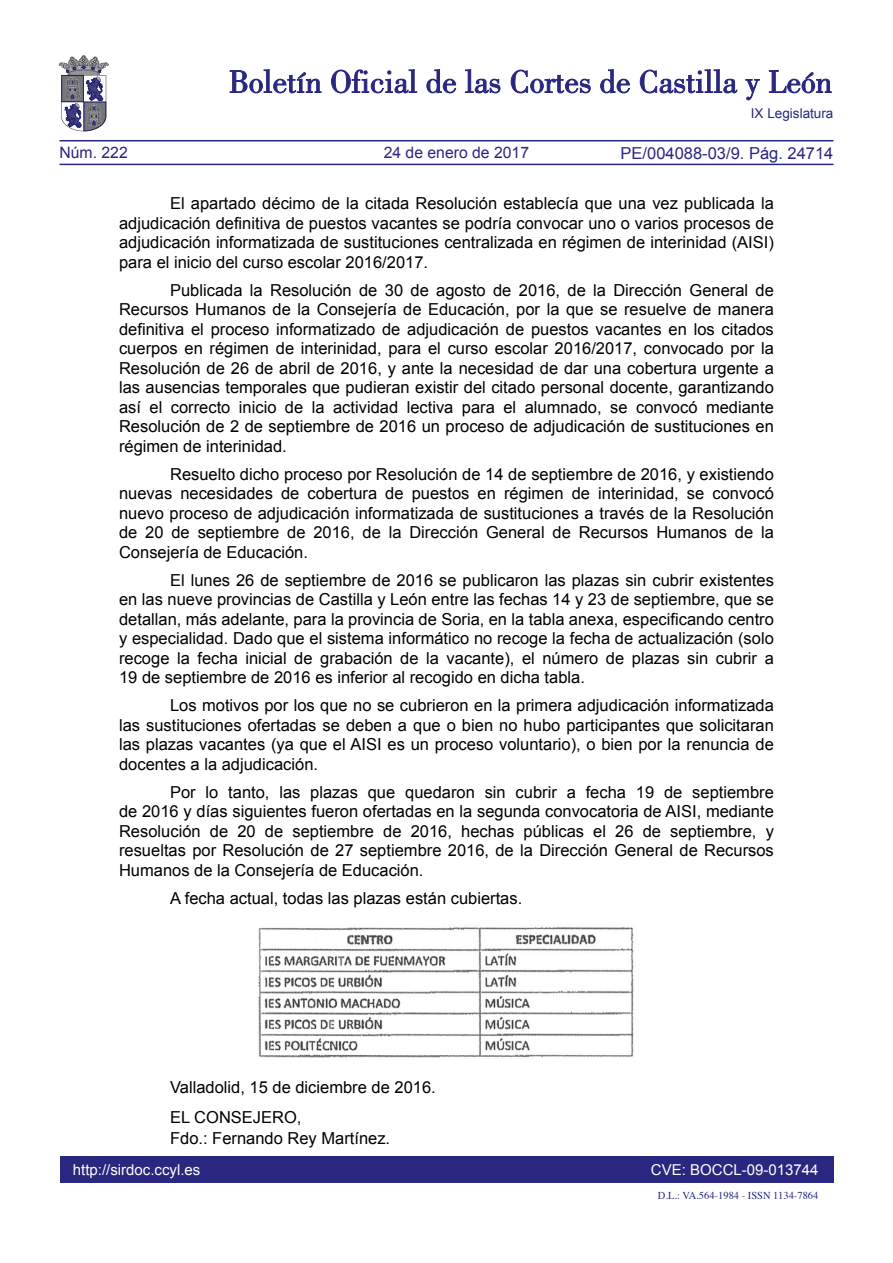
<style>
.page{position:relative;width:893px;height:1263px;background:#fff}
.page>*{position:absolute;margin:0;border:0;box-sizing:border-box;transform-origin:0 0}
.t1{font:16.5px/19.5px "Arial";color:#000;text-align:justify}
.t2{font:16.5px "Arial";color:#292780}
.t3{font:15.75px "Arial";color:#292780}
.t4{font:15px "Arial";color:#fff}
.t5{font:13.5px "Arial";color:#292780}
.t6{font:10.5px "Times";color:#292780}
</style>
<div class="page">
<div style="left:60px;top:1157px;width:773px;height:26px;background:#292780"></div>
<hr style="left:60px;top:164px;width:773px;height:1px;background:#292780">
<hr style="left:60px;top:140px;width:773px;height:1px;background:#292780">
<svg style="left:230px;top:69px;width:91px;height:24px"></svg>
<svg style="left:331px;top:69px;width:86px;height:24px"></svg>
<svg style="left:426px;top:69px;width:30px;height:24px"></svg>
<svg style="left:465px;top:69px;width:35px;height:24px"></svg>
<svg style="left:511px;top:70px;width:80px;height:23px"></svg>
<svg style="left:600px;top:69px;width:30px;height:24px"></svg>
<svg style="left:640px;top:69px;width:97px;height:24px"></svg>
<svg style="left:745px;top:79px;width:15px;height:21px"></svg>
<svg style="left:769px;top:70px;width:62px;height:23px"></svg>
<svg style="left:59px;top:55px;width:49px;height:76px"></svg>
<img style="left:258px;top:927px;width:376px;height:131px">
<p class="t5" style="left:751px;top:105px;width:84px">IX Legislatura</p>
<p class="t2" style="left:621px;top:142px;width:214px">PE/004088-03/9. Pág. 24714</p>
<p class="t1" style="left:119px;top:194px;width:656px;text-indent:51px">El apartado décimo de la citada Resolución establecía que una vez publicada la adjudicación definitiva de puestos vacantes se podría convocar uno o varios procesos de adjudicación informatizada de sustituciones centralizada en régimen de interinidad (AISI) para el inicio del curso escolar 2016/2017.</p>
<p class="t1" style="left:119px;top:280px;width:656px;text-indent:51px">Publicada la Resolución de 30 de agosto de 2016, de la Dirección General de Recursos Humanos de la Consejería de Educación, por la que se resuelve de manera definitiva el proceso informatizado de adjudicación de puestos vacantes en los citados cuerpos en régimen de interinidad, para el curso escolar 2016/2017, convocado por la Resolución de 26 de abril de 2016, y ante la necesidad de dar una cobertura urgente a las ausencias temporales que pudieran existir del citado personal docente, garantizando así el correcto inicio de la actividad lectiva para el alumnado, se convocó mediante Resolución de 2 de septiembre de 2016 un proceso de adjudicación de sustituciones en régimen de interinidad.</p>
<p class="t1" style="left:119px;top:464px;width:656px;text-indent:51px">Resuelto dicho proceso por Resolución de 14 de septiembre de 2016, y existiendo nuevas necesidades de cobertura de puestos en régimen de interinidad, se convocó nuevo proceso de adjudicación informatizada de sustituciones a través de la Resolución de 20 de septiembre de 2016, de la Dirección General de Recursos Humanos de la Consejería de Educación.</p>
<p class="t1" style="left:119px;top:570px;width:656px;text-indent:51px">El lunes 26 de septiembre de 2016 se publicaron las plazas sin cubrir existentes en las nueve provincias de Castilla y León entre las fechas 14 y 23 de septiembre, que se detallan, más adelante, para la provincia de Soria, en la tabla anexa, especificando centro y especialidad. Dado que el sistema informático no recoge la fecha de actualización (solo recoge la fecha inicial de grabación de la vacante), el número de plazas sin cubrir a 19 de septiembre de 2016 es inferior al recogido en dicha tabla.</p>
<p class="t1" style="left:119px;top:696px;width:656px;text-indent:51px">Los motivos por los que no se cubrieron en la primera adjudicación informatizada las sustituciones ofertadas se deben a que o bien no hubo participantes que solicitaran las plazas vacantes (ya que el AISI es un proceso voluntario), o bien por la renuncia de docentes a la adjudicación.</p>
<p class="t1" style="left:119px;top:782px;width:656px;text-indent:51px">Por lo tanto, las plazas que quedaron sin cubrir a fecha 19 de septiembre de 2016 y días siguientes fueron ofertadas en la segunda convocatoria de AISI, mediante Resolución de 20 de septiembre de 2016, hechas públicas el 26 de septiembre, y resueltas por Resolución de 27 septiembre 2016, de la Dirección General de Recursos Humanos de la Consejería de Educación.</p>
<p class="t1" style="left:170px;top:888px;width:354px">A fecha actual, todas las plazas están cubiertas.</p>
<p class="t3" style="left:60px;top:142px;width:70px">Núm. 222</p>
<p class="t3" style="left:384px;top:142px;width:147px">24 de enero de 2017</p>
<p class="t1" style="left:170px;top:1073px;width:267px;line-height:29.5px">Valladolid, 15 de diciembre de 2016.<br>EL CONSEJERO,</p>
<p class="t1" style="left:170px;top:1128px;width:222px">Fdo.: Fernando Rey Martínez.</p>
<p class="t4" style="left:73px;top:1159px;width:129px">http://sirdoc.ccyl.es</p>
<p class="t4" style="left:651px;top:1159px;width:169px">CVE: BOCCL-09-013744</p>
<p class="t6" style="left:658px;top:1185px;width:162px">D.L.: VA.564-1984 - ISSN 1134-7864</p>
</div>
